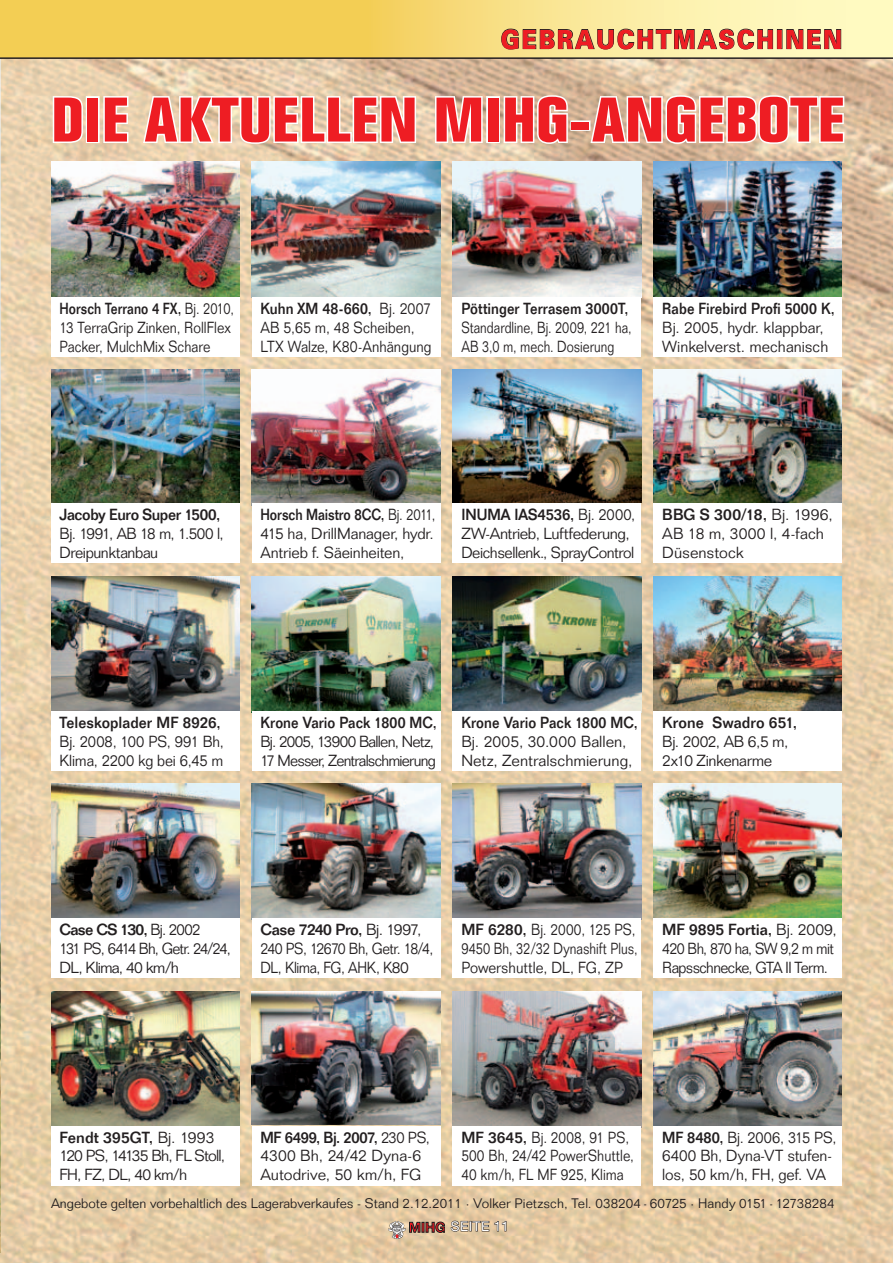
<style>
.page{position:relative;width:893px;height:1263px;background:#fff}
.page>*{position:absolute;margin:0;border:0;box-sizing:border-box;transform-origin:0 0}
.t1{font:700 condensed 61.5px "Folio";color:#ee1d23;scale:1.2 1}
.t2{font:900 26.4px "Univers";letter-spacing:.08em;color:#ee1d23;scale:.86 1}
.t3{font:300 15.75px/18.9px "Folio";letter-spacing:-.005em;color:#231f20}
.t4{font:300 15.75px/18.9px "Folio";letter-spacing:-.005em;color:#231f20;scale:.87 1}
.t5{font:300 15.75px/18.9px "Folio";letter-spacing:-.05em;color:#231f20}
.t6{font:300 15.75px/18.9px "Folio";letter-spacing:-.005em;color:#231f20;scale:.94 1}
.t7{font:500 15.75px "Folio";letter-spacing:.005em;color:#231f20;scale:.9 1}
.t8{font:300 15.75px/18.9px "Folio";letter-spacing:-.005em;color:#231f20;scale:.82 1}
.t9{font:300 15.75px/18.9px "Folio";letter-spacing:-.025em;color:#231f20;scale:.94 1}
.t10{font:300 15.75px/18.9px "Folio";letter-spacing:-.005em;color:#231f20;text-align:justify;scale:.84 1}
.t11{font:300 15.75px/18.9px "Folio";letter-spacing:-.04em;color:#231f20}
.t12{font:300 15.75px/18.9px "Folio";letter-spacing:-.03em;color:#231f20}
.t13{font:300 15.75px/18.9px "Folio";letter-spacing:-.005em;color:#231f20;scale:.93 1}
.t14{font:300 15.75px/18.9px "Folio";letter-spacing:-.005em;color:#231f20;scale:.9 1}
.t15{font:300 15.75px/18.9px "Folio";letter-spacing:-.05em;color:#231f20;scale:.96 1}
.t16{font:300 15.75px/18.9px "Folio";letter-spacing:-.005em;color:#231f20;scale:.81 1}
.t17{font:300 15.75px/18.9px "Folio";letter-spacing:-.025em;color:#231f20}
.t18{font:500 15.75px "Folio";letter-spacing:.005em;color:#231f20;scale:.96 1}
.t19{font:500 15.75px "Folio";letter-spacing:-.025em;color:#231f20}
.t20{font:500 15.75px "Folio";letter-spacing:.005em;color:#231f20}
.t21{font:300 13.5px "Folio";color:#231f20}
.t22{font:13.35px "Helvetica Neue";letter-spacing:.04em;color:#fff}
.s1{font-weight:500}
</style>
<div class="page">
<img style="left:0;top:59px;width:893px;height:1204px">
<svg style="left:344px;top:0;width:549px;height:57px"></svg>
<div style="left:0;top:0;width:344px;height:57px;background:#f3ce54"></div>
<svg style="left:501px;top:26px;width:272px;height:24px"></svg>
<div style="left:777px;top:29px;width:5px;height:20px;border:1px solid #231f20"></div>
<svg style="left:786px;top:29px;width:55px;height:20px"></svg>
<svg style="left:388px;top:1220px;width:119px;height:19px"></svg>
<hr style="left:0;top:57px;width:893px;height:2px;background:#231f20">
<svg style="left:51px;top:95px;width:33px;height:50px"></svg>
<div style="left:86px;top:96px;width:14px;height:47px;border:3px solid #fff"></div>
<svg style="left:102px;top:95px;width:28px;height:50px"></svg>
<svg style="left:141px;top:95px;width:277px;height:50px"></svg>
<svg style="left:433px;top:94px;width:51px;height:51px"></svg>
<div style="left:486px;top:96px;width:14px;height:47px;border:3px solid #fff"></div>
<svg style="left:502px;top:94px;width:67px;height:51px"></svg>
<div style="left:570px;top:120px;width:20px;height:11px;border:3px solid #fff"></div>
<svg style="left:589px;top:94px;width:257px;height:51px"></svg>
<img style="left:51px;top:576px;width:188px;height:135px">
<img style="left:252px;top:576px;width:188px;height:135px">
<img style="left:453px;top:576px;width:188px;height:135px">
<img style="left:654px;top:576px;width:188px;height:135px">
<div style="left:51px;top:711px;width:188px;height:60px;background:#fff"></div>
<div style="left:252px;top:711px;width:188px;height:60px;background:#fff"></div>
<div style="left:453px;top:711px;width:188px;height:60px;background:#fff"></div>
<div style="left:654px;top:711px;width:188px;height:60px;background:#fff"></div>
<img style="left:51px;top:162px;width:188px;height:135px">
<img style="left:252px;top:162px;width:188px;height:135px">
<img style="left:453px;top:162px;width:188px;height:135px">
<img style="left:654px;top:162px;width:188px;height:135px">
<div style="left:51px;top:297px;width:188px;height:60px;background:#fff"></div>
<div style="left:252px;top:297px;width:188px;height:60px;background:#fff"></div>
<div style="left:453px;top:297px;width:188px;height:60px;background:#fff"></div>
<div style="left:654px;top:297px;width:188px;height:60px;background:#fff"></div>
<img style="left:51px;top:784px;width:188px;height:134px">
<img style="left:252px;top:784px;width:188px;height:134px">
<img style="left:453px;top:784px;width:188px;height:134px">
<img style="left:654px;top:784px;width:188px;height:133px">
<div style="left:51px;top:918px;width:188px;height:60px;background:#fff"></div>
<div style="left:252px;top:918px;width:188px;height:60px;background:#fff"></div>
<div style="left:453px;top:918px;width:188px;height:60px;background:#fff"></div>
<div style="left:654px;top:918px;width:188px;height:60px;background:#fff"></div>
<img style="left:51px;top:991px;width:188px;height:135px">
<img style="left:252px;top:991px;width:188px;height:133px">
<img style="left:453px;top:991px;width:188px;height:135px">
<img style="left:654px;top:991px;width:188px;height:135px">
<div style="left:51px;top:1126px;width:188px;height:59px;background:#fff"></div>
<div style="left:252px;top:1126px;width:188px;height:59px;background:#fff"></div>
<div style="left:453px;top:1126px;width:188px;height:59px;background:#fff"></div>
<div style="left:654px;top:1126px;width:188px;height:59px;background:#fff"></div>
<img style="left:51px;top:369px;width:188px;height:135px">
<img style="left:252px;top:369px;width:188px;height:135px">
<img style="left:453px;top:369px;width:188px;height:133px">
<img style="left:654px;top:369px;width:188px;height:135px">
<div style="left:51px;top:504px;width:188px;height:59px;background:#fff"></div>
<div style="left:252px;top:504px;width:188px;height:59px;background:#fff"></div>
<div style="left:453px;top:504px;width:188px;height:59px;background:#fff"></div>
<div style="left:654px;top:504px;width:188px;height:59px;background:#fff"></div>
<h2 class="t2" style="left:501px;top:23px;width:398px">GEBRAUCHTMASCHINEN</h2>
<h1 class="t1" style="left:51px;top:86px;width:663px">DIE AKTUELLEN MIHG-ANGEBOTE</h1>
<p class="t8" style="left:60px;top:299px;width:214px"><span class="s1">Horsch Terrano 4 FX,</span> Bj. 2010,<br>13 TerraGrip Zinken, RollFlex<br>Packer, MulchMix Schare</p>
<p class="t14" style="left:260px;top:299px;width:191px"><span class="s1">Kuhn XM 48-660,</span> Bj. 2007<br>AB 5,65 m, 48 Scheiben,<br>LTX Walze, K80-Anhängung</p>
<p class="t7" style="left:461px;top:299px;width:187px">Pöttinger Terrasem 3000T,</p>
<p class="t16" style="left:461px;top:318px;width:212px">Standardline, Bj. 2009, 221 ha,<br>AB 3,0 m, mech. Dosierung</p>
<p class="t7" style="left:662px;top:299px;width:193px">Rabe Firebird Profi 5000 K,</p>
<p class="t3" style="left:662px;top:318px;width:168px">Bj. 2005, hydr. klappbar,<br>Winkelverst. mechanisch</p>
<p class="t19" style="left:60px;top:505px;width:162px">Jacoby Euro Super 1500,</p>
<p class="t17" style="left:60px;top:524px;width:166px">Bj. 1991, AB 18 m, 1.500 l,<br>Dreipunktanbau</p>
<p class="t10" style="left:260px;top:505px;width:210px"><span class="s1">Horsch Maistro 8CC,</span> Bj. 2011, 415 ha, DrillManager, hydr.<br>Antrieb f. Säeinheiten,</p>
<p class="t9" style="left:461px;top:505px;width:187px"><span class="s1">INUMA IAS4536,</span> Bj. 2000,<br>ZW-Antrieb, Luftfederung,<br>Deichsellenk., SprayControl</p>
<p class="t3" style="left:662px;top:505px;width:172px"><span class="s1">BBG S 300/18,</span> Bj. 1996,<br>AB 18 m, 3000 l, 4-fach<br>Düsenstock</p>
<p class="t18" style="left:60px;top:713px;width:169px">Teleskoplader MF 8926,</p>
<p class="t6" style="left:60px;top:732px;width:176px">Bj. 2008, 100 PS, 991 Bh,<br>Klima, 2200 kg bei 6,45 m</p>
<p class="t7" style="left:260px;top:713px;width:197px">Krone Vario Pack 1800 MC,</p>
<p class="t5" style="left:260px;top:732px;width:177px">Bj. 2005, 13900 Ballen, Netz,<br>17 Messer, Zentralschmierung</p>
<p class="t7" style="left:461px;top:713px;width:197px">Krone Vario Pack 1800 MC,</p>
<p class="t3" style="left:461px;top:732px;width:172px">Bj. 2005, 30.000 Ballen,<br>Netz, Zentralschmierung,</p>
<p class="t20" style="left:662px;top:713px;width:136px">Krone Swadro 651,</p>
<p class="t3" style="left:662px;top:732px;width:128px">Bj. 2002, AB 6,5 m,<br>2x10 Zinkenarme</p>
<p class="t15" style="left:60px;top:920px;width:180px"><span class="s1">Case CS 130,</span> Bj. 2002<br>131 PS, 6414 Bh, Getr. 24/24,<br>DL, Klima, 40 km/h</p>
<p class="t12" style="left:260px;top:920px;width:174px"><span class="s1">Case 7240 Pro,</span> Bj. 1997,<br>240 PS, 12670 Bh, Getr. 18/4,<br>DL, Klima, FG, AHK, K80</p>
<p class="t4" style="left:461px;top:920px;width:204px"><span class="s1">MF 6280,</span> Bj. 2000, 125 PS,<br>9450 Bh, 32/32 Dynashift Plus,<br>Powershuttle, DL, FG, ZP</p>
<p class="t11" style="left:662px;top:920px;width:176px"><span class="s1">MF 9895 Fortia,</span> Bj. 2009,<br>420 Bh, 870 ha, SW 9,2 m mit<br>Rapsschnecke, GTA II Term.</p>
<p class="t5" style="left:60px;top:1127px;width:167px"><span class="s1">Fendt 395GT,</span> Bj. 1993<br>120 PS, 14135 Bh, FL Stoll,<br>FH, FZ, DL, 40 km/h</p>
<p class="t6" style="left:260px;top:1127px;width:182px"><span class="s1">MF 6499, Bj. 2007,</span> 230 PS,<br>4300 Bh, 24/42 Dyna-6<br>Autodrive, 50 km/h, FG</p>
<p class="t4" style="left:461px;top:1127px;width:200px"><span class="s1">MF 3645,</span> Bj. 2008, 91 PS,<br>500 Bh, 24/42 PowerShuttle,<br>40 km/h, FL MF 925, Klima</p>
<p class="t13" style="left:662px;top:1127px;width:189px"><span class="s1">MF 8480,</span> Bj. 2006, 315 PS,<br>6400 Bh, Dyna-VT stufen&shy;los, 50 km/h, FH, gef. VA</p>
<p class="t21" style="left:51px;top:1195px;width:785px">Angebote gelten vorbehaltlich des Lagerabverkaufes - Stand 2.12.2011 · Volker Pietzsch, Tel. 038204 - 60725 · Handy 0151 - 12738284</p>
<p class="t22" style="left:451px;top:1218px;width:59px">Seite 11</p>
</div>
